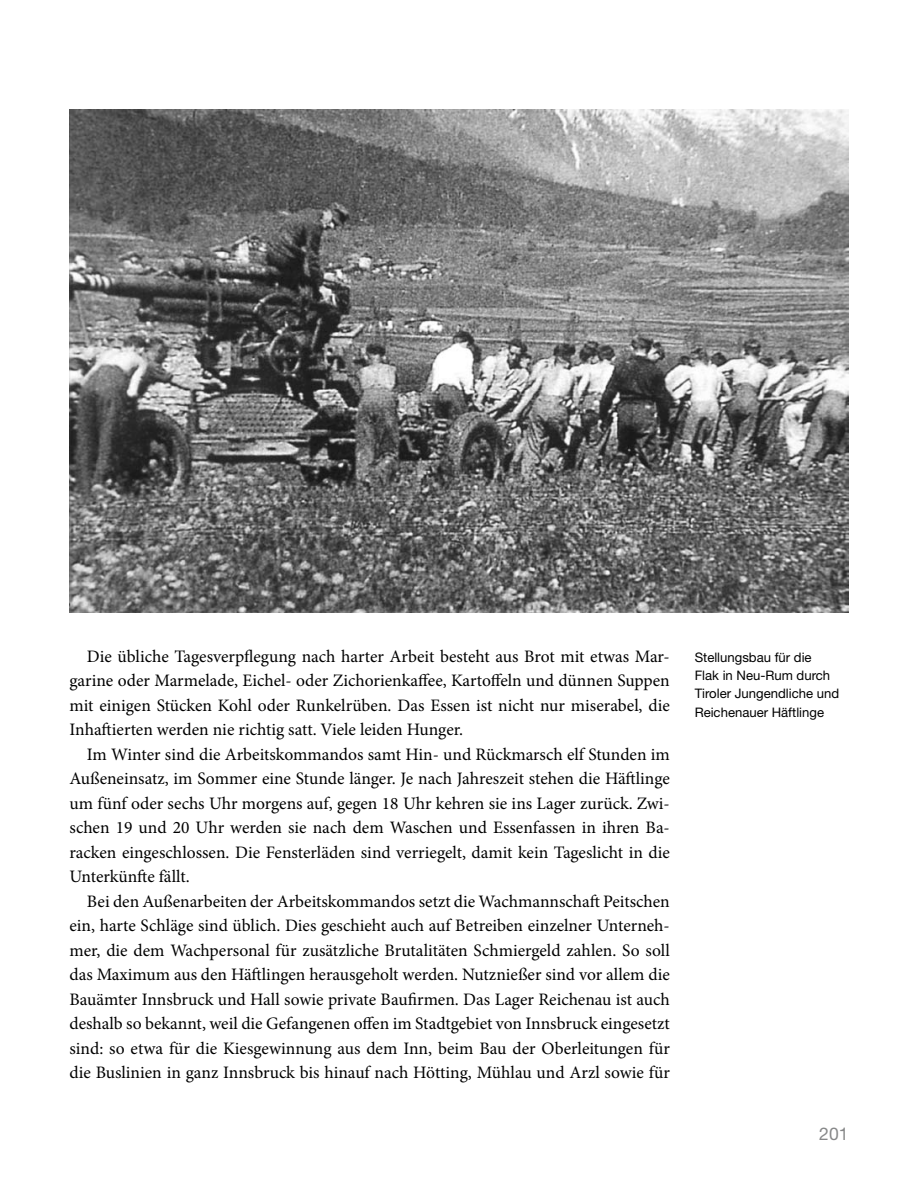
<style>
.page{position:relative;width:918px;height:1191px;background:#fff}
.page>*{position:absolute;margin:0;border:0;box-sizing:border-box;transform-origin:0 0}
.t1{font:17.5px/24.5px "Minion Pro";color:#000;text-align:justify}
.t2{font:17.5px "Helvetica Neue";color:#878889}
.t3{font:13.12px/18.4px "Helvetica Neue";color:#000}
</style>
<div class="page">
<img style="left:69px;top:109px;width:779px;height:503px">
<p class="t1" style="left:69px;top:644px;width:602px;text-indent:18px">Die übliche Tagesverpflegung nach harter Arbeit besteht aus Brot mit etwas Mar&shy;garine oder Marmelade, Eichel- oder Zichorienkaffee, Kartoffeln und dünnen Suppen mit einigen Stücken Kohl oder Runkelrüben. Das Essen ist nicht nur miserabel, die Inhaftierten werden nie richtig satt. Viele leiden Hunger.</p>
<p class="t1" style="left:69px;top:742px;width:602px;text-indent:18px">Im Winter sind die Arbeitskommandos samt Hin- und Rückmarsch elf Stunden im Außeneinsatz, im Sommer eine Stunde länger. Je nach Jahreszeit stehen die Häftlinge um fünf oder sechs Uhr morgens auf, gegen 18 Uhr kehren sie ins Lager zurück. Zwi&shy;schen 19 und 20 Uhr werden sie nach dem Waschen und Essenfassen in ihren Ba&shy;racken eingeschlossen. Die Fensterläden sind verriegelt, damit kein Tageslicht in die Unterkünfte fällt.</p>
<p class="t1" style="left:69px;top:889px;width:602px;text-indent:18px">Bei den Außenarbeiten der Arbeitskommandos setzt die Wachmannschaft Peitschen ein, harte Schläge sind üblich. Dies geschieht auch auf Betreiben einzelner Unterneh&shy;mer, die dem Wachpersonal für zusätzliche Brutalitäten Schmiergeld zahlen. So soll das Maximum aus den Häftlingen herausgeholt werden. Nutznießer sind vor allem die Bauämter Innsbruck und Hall sowie private Baufirmen. Das Lager Reichenau ist auch deshalb so bekannt, weil die Gefangenen offen im Stadtgebiet von Innsbruck eingesetzt sind: so etwa für die Kiesgewinnung aus dem Inn, beim Bau der Oberleitungen für die Buslinien in ganz Innsbruck bis hinauf nach Hötting, Mühlau und Arzl sowie für</p>
<p class="t3" style="left:694px;top:647px;width:146px">Stellungsbau für die<br>Flak in Neu-Rum durch<br>Tiroler Jungendliche und<br>Reichenauer Häftlinge</p>
<p class="t2" style="left:819px;top:1123px;width:31px">201</p>
</div>
